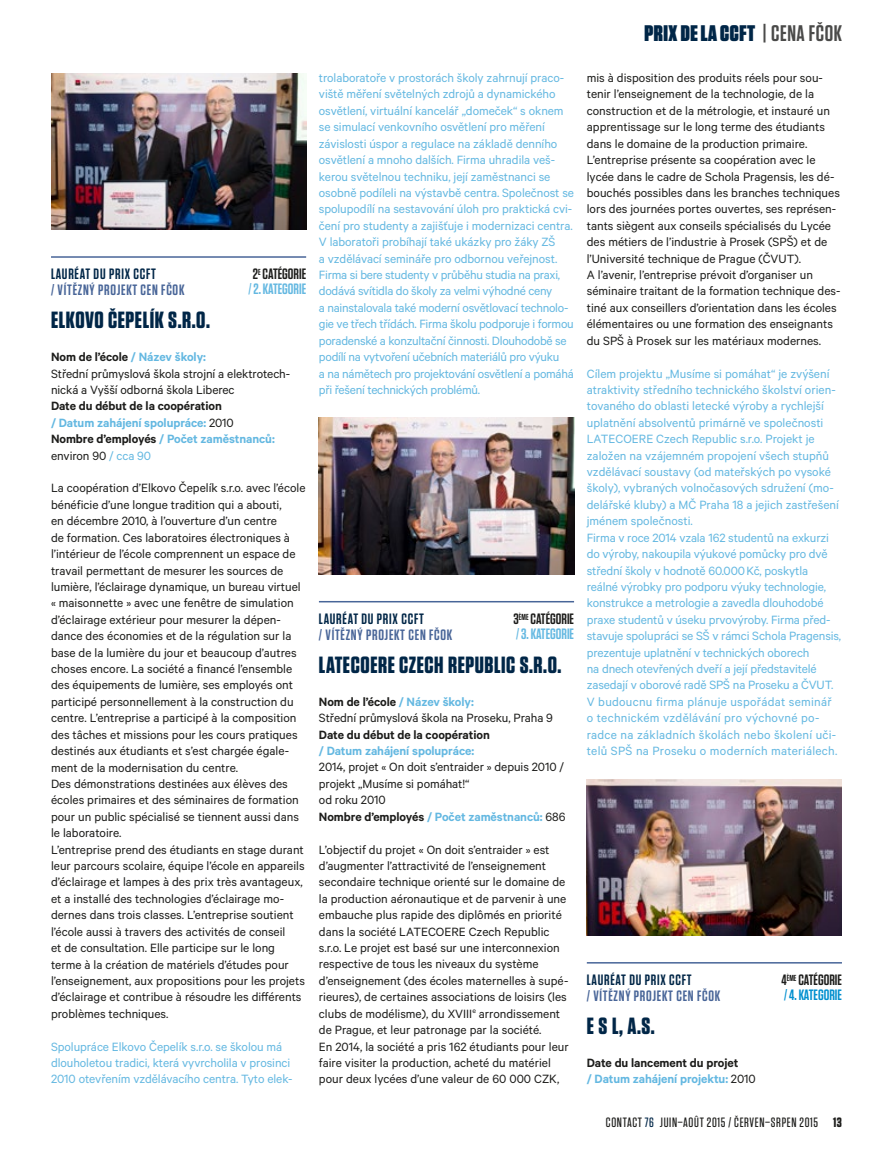
<style>
.page{position:relative;width:893px;height:1149px;background:#fff}
.page>*{position:absolute;margin:0;border:0;box-sizing:border-box;transform-origin:0 0}
.t1{font:700 23.4px "Tungsten";letter-spacing:.025em;color:#002647}
.t2{font:900 22.5px "Tungsten";letter-spacing:.025em;color:#002647}
.t3{font:600 15px "Tungsten";letter-spacing:.05em;color:#486598}
.t4{font:600 15px "Tungsten";letter-spacing:.05em;color:#002647}
.t5{font:600 15px/15px "Tungsten";color:#64b8e1}
.t6{font:600 15px/15px "Tungsten";color:#008fcf}
.t7{font:13.5px/16.4px "Calibre";color:#1d1d1b}
.t8{font:13.5px/16.4px "Calibre";letter-spacing:-.005em;color:#64b8e1}
.t9{font:600 13.5px/16.4px "Calibre";letter-spacing:-.005em;color:#64b8e1}
.t10{font:600 13.5px/16.4px "Calibre";letter-spacing:-.005em;color:#1d1d1b}
.t11{font:500 13.5px "Tungsten";letter-spacing:.05em;color:#1d1d1b}
.s1{font-weight:600}
.s2{font-weight:600;color:#64b8e1}
.s3{color:#1d1d1b}
.s4{font-weight:400;color:#1d1d1b}
.s5{font-weight:400}
.s6{font-weight:500}
.s7{font-weight:700;color:#4a4a49}
.s8{font-weight:600;color:#4a4a49}
.s9{color:#64b8e1}
.s10{color:#002647}
.s11{font-weight:700}
</style>
<div class="page">
<hr style="left:51px;top:256px;width:255px;height:2px;background:#486598">
<img style="left:51px;top:73px;width:255px;height:157px">
<hr style="left:587px;top:961px;width:255px;height:2px;background:#486598">
<img style="left:587px;top:779px;width:255px;height:156px">
<hr style="left:319px;top:600px;width:255px;height:2px;background:#486598">
<img style="left:319px;top:418px;width:255px;height:156px">
<p class="t4" style="left:51px;top:266px;width:106px">LAURÉAT DU PRIX CCFT</p>
<p class="t3" style="left:51px;top:282px;width:135px">/ VÍTĚZNÝ PROJEKT CEN FČOK</p>
<h1 class="t1" style="left:51px;top:307px;width:160px">ELKOVO ČEPELÍK S.R.O.</h1>
<p class="t7" style="left:51px;top:348px;width:241px"><span class="s1">Nom de l’école</span> <span class="s2">/ Název školy:<br></span>Střední průmyslová škola strojní a elektrotech&shy;nická a Vyšší odborná škola Liberec</p>
<p class="t9" style="left:51px;top:397px;width:225px"><span class="s3">Date du début de la coopération<br></span>/ Datum zahájení spolupráce: <span class="s4">2010<br></span><span class="s3">Nombre d’employés</span> / Počet zaměstnanců: <span class="s4">environ 90</span> <span class="s5">/ cca 90</span></p>
<p class="t7" style="left:51px;top:479px;width:256px">La coopération d’Elkovo Čepelík s.r.o. avec l’école bénéficie d’une longue tradition qui a abouti,<br>en décembre 2010, à l’ouverture d’un centre<br>de formation. Ces laboratoires électroniques à l’intérieur de l’école comprennent un espace de travail permettant de mesurer les sources de lumière, l’éclairage dynamique, un bureau virtuel « maisonnette » avec une fenêtre de simulation d’éclairage extérieur pour mesurer la dépen&shy;dance des économies et de la régulation sur la base de la lumière du jour et beaucoup d’autres choses encore. La société a financé l’ensemble des équipements de lumière, ses employés ont participé personnellement à la construction du centre. L’entreprise a participé à la composition des tâches et missions pour les cours pratiques destinés aux étudiants et s’est chargée égale&shy;ment de la modernisation du centre.<br>Des démonstrations destinées aux élèves des écoles primaires et des séminaires de formation pour un public spécialisé se tiennent aussi dans le laboratoire.<br>L’entreprise prend des étudiants en stage durant leur parcours scolaire, équipe l’école en appareils d’éclairage et lampes à des prix très avantageux, et a installé des technologies d’éclairage mo&shy;dernes dans trois classes. L’entreprise soutient l’école aussi à travers des activités de conseil<br>et de consultation. Elle participe sur le long terme à la création de matériels d’études pour l’enseignement, aux propositions pour les projets d’éclairage et contribue à résoudre les différents problèmes techniques.</p>
<p class="t8" style="left:51px;top:1037px;width:243px">Spolupráce Elkovo Čepelík s.r.o. se školou má dlouholetou tradici, která vyvrcholila v prosinci<br>2010 otevřením vzdělávacího centra. Tyto elek-</p>
<p class="t5" style="left:248px;top:266px;width:59px"><span class="s3">2</span><sup>E</sup> <span class="s3">CATÉGORIE </span><span class="s6">/</span> 2. KATEGORIE</p>
<p class="t8" style="left:319px;top:69px;width:257px">trolaboratoře v prostorách školy zahrnují praco&shy;viště měření světelných zdrojů a dynamického osvětlení, virtuální kancelář „domeček“ s oknem se simulací venkovního osvětlení pro měření závislosti úspor a regulace na základě denního osvětlení a mnoho dalších. Firma uhradila veš&shy;kerou světelnou techniku, její zaměstnanci se osobně podíleli na výstavbě centra. Společnost se spolupodílí na sestavování úloh pro praktická cvi&shy;čení pro studenty a zajišťuje i modernizaci centra.<br>V laboratoři probíhají také ukázky pro žáky ZŠ<br>a vzdělávací semináře pro odbornou veřejnost.<br>Firma si bere studenty v průběhu studia na praxi, dodává svítidla do školy za velmi výhodné ceny<br>a nainstalovala také moderní osvětlovací technolo&shy;gie ve třech třídách. Firma školu podporuje i formou poradenské a konzultační činnosti. Dlouhodobě se podílí na vytvoření učebních materiálů pro výuku<br>a na námětech pro projektování osvětlení a pomáhá při řešení technických problémů.</p>
<p class="t5" style="left:514px;top:611px;width:62px"><span class="s3">3</span><sup>ÈME</sup> <span class="s3">CATÉGORIE </span><span class="s6">/</span> 3. KATEGORIE</p>
<p class="t4" style="left:319px;top:610px;width:106px">LAURÉAT DU PRIX CCFT</p>
<p class="t3" style="left:319px;top:627px;width:135px">/ VÍTĚZNÝ PROJEKT CEN FČOK</p>
<h1 class="t1" style="left:319px;top:652px;width:244px">LATECOERE CZECH REPUBLIC S.R.O.</h1>
<p class="t7" style="left:319px;top:692px;width:236px"><span class="s1">Nom de l’école</span> <span class="s2">/ Název školy:<br></span>Střední průmyslová škola na Proseku, Praha 9</p>
<p class="t10" style="left:319px;top:725px;width:172px">Date du début de la coopération</p>
<p class="t9" style="left:319px;top:742px;width:157px">/ Datum zahájení spolupráce:</p>
<p class="t7" style="left:319px;top:758px;width:248px">2014, projet « On doit s’entraider » depuis 2010 / projekt „Musíme si pomáhat!“<br>od roku 2010<br><span class="s1">Nombre d’employés</span> <span class="s2">/ Počet zaměstnanců:</span> 686</p>
<p class="t7" style="left:319px;top:840px;width:251px">L’objectif du projet « On doit s’entraider » est d’augmenter l’attractivité de l’enseignement secondaire technique orienté sur le domaine de la production aéronautique et de parvenir à une embauche plus rapide des diplômés en priorité dans la société LATECOERE Czech Republic s.r.o. Le projet est basé sur une interconnexion respective de tous les niveaux du système d’enseignement (des écoles maternelles à supé&shy;rieures), de certaines associations de loisirs (les clubs de modélisme), du XVIII<sup>e</sup> arrondissement de Prague, et leur patronage par la société.<br>En 2014, la société a pris 162 étudiants pour leur faire visiter la production, acheté du matériel pour deux lycées d’une valeur de 60 000 CZK,</p>
<h2 class="t2" style="left:644px;top:20px;width:199px">PRIX DE LA CCFT <span class="s7">|</span> <span class="s8">CENA FČOK</span></h2>
<p class="t7" style="left:587px;top:69px;width:255px">mis à disposition des produits réels pour sou&shy;tenir l’enseignement de la technologie, de la construction et de la métrologie, et instauré un apprentissage sur le long terme des étudiants dans le domaine de la production primaire.<br>L’entreprise présente sa coopération avec le lycée dans le cadre de Schola Pragensis, les dé&shy;bouchés possibles dans les branches techniques lors des journées portes ouvertes, ses représen&shy;tants siègent aux conseils spécialisés du Lycée des métiers de l’industrie à Prosek (SPŠ) et de l’Université technique de Prague (ČVUT).<br>A l’avenir, l’entreprise prévoit d’organiser un séminaire traitant de la formation technique des&shy;tiné aux conseillers d’orientation dans les écoles élémentaires ou une formation des enseignants du SPŠ à Prosek sur les matériaux modernes.</p>
<p class="t8" style="left:587px;top:364px;width:256px">Cílem projektu „Musíme si pomáhat“ je zvýšení atraktivity středního technického školství orien&shy;tovaného do oblasti letecké výroby a rychlejší uplatnění absolventů primárně ve společnosti LATECOERE Czech Republic s.r.o. Projekt je založen na vzájemném propojení všech stupňů vzdělávací soustavy (od mateřských po vysoké školy), vybraných volnočasových sdružení (mo&shy;delářské kluby) a MČ Praha 18 a jejich zastřešení jménem společnosti.<br>Firma v roce 2014 vzala 162 studentů na exkurzi do výroby, nakoupila výukové pomůcky pro dvě střední školy v hodnotě 60.000Kč, poskytla reálné výrobky pro podporu výuky technologie, konstrukce a metrologie a zavedla dlouhodobé praxe studentů v úseku prvovýroby. Firma před&shy;stavuje spolupráci se SŠ v rámci Schola Pragensis, prezentuje uplatnění v technických oborech<br>na dnech otevřených dveří a její představitelé zasedají v oborové radě SPŠ na Proseku a ČVUT.<br>V budoucnu firma plánuje uspořádat seminář o technickém vzdělávání pro výchovné po&shy;radce na základních školách nebo školení uči&shy;telů SPŠ na Proseku o moderních materiálech.</p>
<p class="t4" style="left:587px;top:971px;width:106px">LAURÉAT DU PRIX CCFT</p>
<p class="t3" style="left:587px;top:987px;width:135px">/ VÍTĚZNÝ PROJEKT CEN FČOK</p>
<h1 class="t1" style="left:587px;top:1013px;width:69px">E S L, A.S.</h1>
<p class="t10" style="left:587px;top:1053px;width:170px">Date du lancement du projet<br><span class="s9">/ Datum zahájení projektu:</span> <span class="s5">2010</span></p>
<p class="t6" style="left:782px;top:972px;width:62px"><span class="s3">4</span><sup>ÈME</sup> <span class="s3">CATÉGORIE </span><span class="s6">/</span> 4. KATEGORIE</p>
<p class="t11" style="left:606px;top:1114px;width:238px">CONTACT <span class="s10">76</span> JUIN–AOÛT 2015 / ČERVEN–SRPEN 2015 <span class="s11">13</span></p>
</div>
